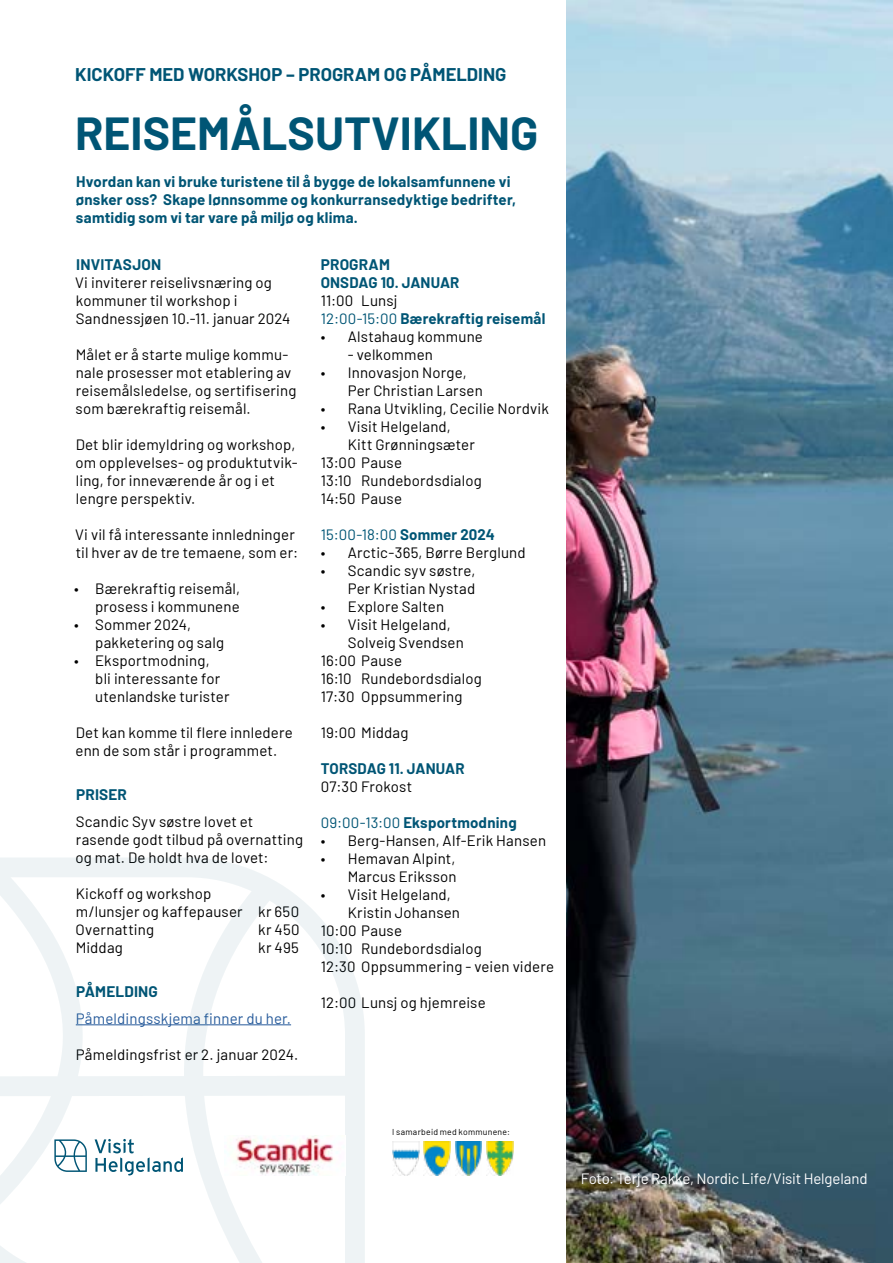
<style>
.page{position:relative;width:893px;height:1263px;background:#fff}
.page>*{position:absolute;margin:0;border:0;box-sizing:border-box;transform-origin:0 0}
.t1{font:700 45.3px "Barlow";color:#005575}
.t2{font:700 18px "Barlow";color:#005575}
.t3{font:15px/18px "Barlow";letter-spacing:.01em;color:#000}
.t4{font:700 15px/18px "Barlow";letter-spacing:.01em;color:#005575}
.t5{font:15px "Barlow";letter-spacing:-.01em;color:#fff}
.t6{font:15px "Barlow";letter-spacing:.015em;color:#275b9b}
.t7{font:15px "Barlow";letter-spacing:.015em;color:#005575}
.t8{font:8.55px "Barlow";letter-spacing:.035em;color:#000}
.s1{font-weight:400;color:#000}
.s2{font-weight:400}
.s3{font-weight:700}
</style>
<div class="page">
<img style="left:566px;top:0;width:327px;height:1263px">
<svg style="left:0;top:858px;width:365px;height:405px"></svg>
<img style="left:224px;top:1135px;width:121px;height:40px">
<img style="left:424px;top:1142px;width:27px;height:33px">
<img style="left:455px;top:1142px;width:27px;height:33px">
<img style="left:392px;top:1142px;width:27px;height:33px">
<img style="left:486px;top:1142px;width:27px;height:33px">
<svg style="left:54px;top:1139px;width:33px;height:33px"></svg>
<svg style="left:95px;top:1139px;width:88px;height:36px"></svg>
<p class="t2" style="left:75px;top:61px;width:433px">KICKOFF MED WORKSHOP – PROGRAM OG PÅMELDING</p>
<h1 class="t1" style="left:75px;top:100px;width:465px">REISEMÅLSUTVIKLING</h1>
<p class="t4" style="left:76px;top:172px;width:442px">Hvordan kan vi bruke turistene til å bygge de lokalsamfunnene vi ønsker oss? Skape lønnsomme og konkurransedyktige bedrifter, samtidig som vi tar vare på miljø og klima.</p>
<p class="t4" style="left:76px;top:254px;width:87px">INVITASJON</p>
<p class="t3" style="left:75px;top:272px;width:217px">Vi inviterer reiselivsnæring og kommuner til workshop i<br>Sandnessjøen 10.-11. januar 2024</p>
<p class="t3" style="left:76px;top:344px;width:222px">Målet er å starte mulige kommu&shy;nale prosesser mot etablering av reisemålsledelse, og sertifisering som bærekraftig reisemål.</p>
<p class="t3" style="left:76px;top:434px;width:224px">Det blir idemyldring og workshop, om opplevelses- og produktutvik&shy;ling, for inneværende år og i et lengre perspektiv.</p>
<p class="t3" style="left:75px;top:524px;width:225px">Vi vil få interessante innledninger til hver av de tre temaene, som er:</p>
<p class="t3" style="left:74px;top:578px;width:168px;text-align:right">• Bærekraftig reisemål, prosess i kommunene</p>
<p class="t3" style="left:95px;top:614px;width:130px;text-indent:-21px">• Sommer 2024, pakketering og salg</p>
<p class="t3" style="left:95px;top:650px;width:136px;text-indent:-21px">• Eksportmodning,<br>bli interessante for utenlandske turister</p>
<p class="t3" style="left:76px;top:722px;width:219px">Det kan komme til flere innledere enn de som står i programmet.</p>
<p class="t4" style="left:76px;top:785px;width:52px">PRISER</p>
<p class="t3" style="left:76px;top:811px;width:229px">Scandic Syv søstre lovet et rasende godt tilbud på overnatting og mat. De holdt hva de lovet:</p>
<p class="t3" style="left:76px;top:883px;width:225px">Kickoff og workshop<br>m/lunsjer og kaffepauser kr 650<br>Overnatting</p>
<p class="t3" style="left:258px;top:919px;width:43px">kr 450</p>
<p class="t3" style="left:76px;top:937px;width:49px">Middag</p>
<p class="t3" style="left:258px;top:937px;width:42px">kr 495</p>
<p class="t4" style="left:76px;top:982px;width:83px">PÅMELDING</p>
<p class="t6" style="left:76px;top:1007px;width:217px">Påmeldingsskjema finner du her.</p>
<p class="t3" style="left:76px;top:1044px;width:224px">Påmeldingsfrist er 2. januar 2024.</p>
<p class="t4" style="left:321px;top:254px;width:140px">PROGRAM<br>ONSDAG 10. JANUAR</p>
<p class="t4" style="left:321px;top:290px;width:226px"><span class="s1">11:00 Lunsj<br></span><span class="s2">12:00-15:00</span> Bærekraftig reisemål</p>
<p class="t3" style="left:321px;top:326px;width:164px">• Alstahaug kommune</p>
<p class="t3" style="left:348px;top:344px;width:87px">- velkommen</p>
<p class="t3" style="left:348px;top:362px;width:137px;text-indent:-27px">• Innovasjon Norge,<br>Per Christian Larsen</p>
<p class="t3" style="left:321px;top:398px;width:230px">• Rana Utvikling, Cecilie Nordvik</p>
<p class="t3" style="left:321px;top:416px;width:132px">• Visit Helgeland,</p>
<p class="t3" style="left:348px;top:434px;width:129px">Kitt Grønningsæter</p>
<p class="t3" style="left:321px;top:452px;width:83px">13:00 Pause</p>
<p class="t3" style="left:321px;top:470px;width:163px">13:10 Rundebordsdialog</p>
<p class="t3" style="left:321px;top:488px;width:83px">14:50 Pause</p>
<p class="t7" style="left:321px;top:523px;width:176px">15:00-18:00 <span class="s3">Sommer 2024</span></p>
<p class="t3" style="left:321px;top:542px;width:206px">• Arctic-365, Børre Berglund</p>
<p class="t3" style="left:321px;top:560px;width:156px;text-align:right">• Scandic syv søstre,<br>Per Kristian Nystad</p>
<p class="t3" style="left:321px;top:596px;width:125px">• Explore Salten</p>
<p class="t3" style="left:321px;top:614px;width:132px">• Visit Helgeland,</p>
<p class="t3" style="left:348px;top:632px;width:118px">Solveig Svendsen</p>
<p class="t3" style="left:321px;top:650px;width:83px">16:00 Pause</p>
<p class="t3" style="left:321px;top:668px;width:163px">16:10 Rundebordsdialog</p>
<p class="t3" style="left:321px;top:686px;width:143px">17:30 Oppsummering</p>
<p class="t3" style="left:321px;top:722px;width:89px">19:00 Middag</p>
<p class="t4" style="left:321px;top:758px;width:145px">TORSDAG 11. JANUAR</p>
<p class="t3" style="left:321px;top:776px;width:93px">07:30 Frokost</p>
<p class="t4" style="left:321px;top:812px;width:197px"><span class="s2">09:00-13:00</span> Eksportmodning</p>
<p class="t3" style="left:321px;top:830px;width:227px">• Berg-Hansen, Alf-Erik Hansen</p>
<p class="t3" style="left:321px;top:848px;width:137px;text-align:right">• Hemavan Alpint,<br>Marcus Eriksson</p>
<p class="t3" style="left:321px;top:884px;width:132px">• Visit Helgeland,</p>
<p class="t3" style="left:348px;top:902px;width:114px">Kristin Johansen</p>
<p class="t3" style="left:321px;top:920px;width:83px">10:00 Pause</p>
<p class="t3" style="left:321px;top:938px;width:163px">10:10 Rundebordsdialog</p>
<p class="t3" style="left:321px;top:956px;width:235px">12:30 Oppsummering - veien videre</p>
<p class="t3" style="left:321px;top:992px;width:166px">12:00 Lunsj og hjemreise</p>
<p class="t8" style="left:392px;top:1125px;width:119px">I samarbeid med kommunene:</p>
<p class="t5" style="left:581px;top:1168px;width:288px">Foto: Terje Rakke, Nordic Life/Visit Helgeland</p>
</div>
